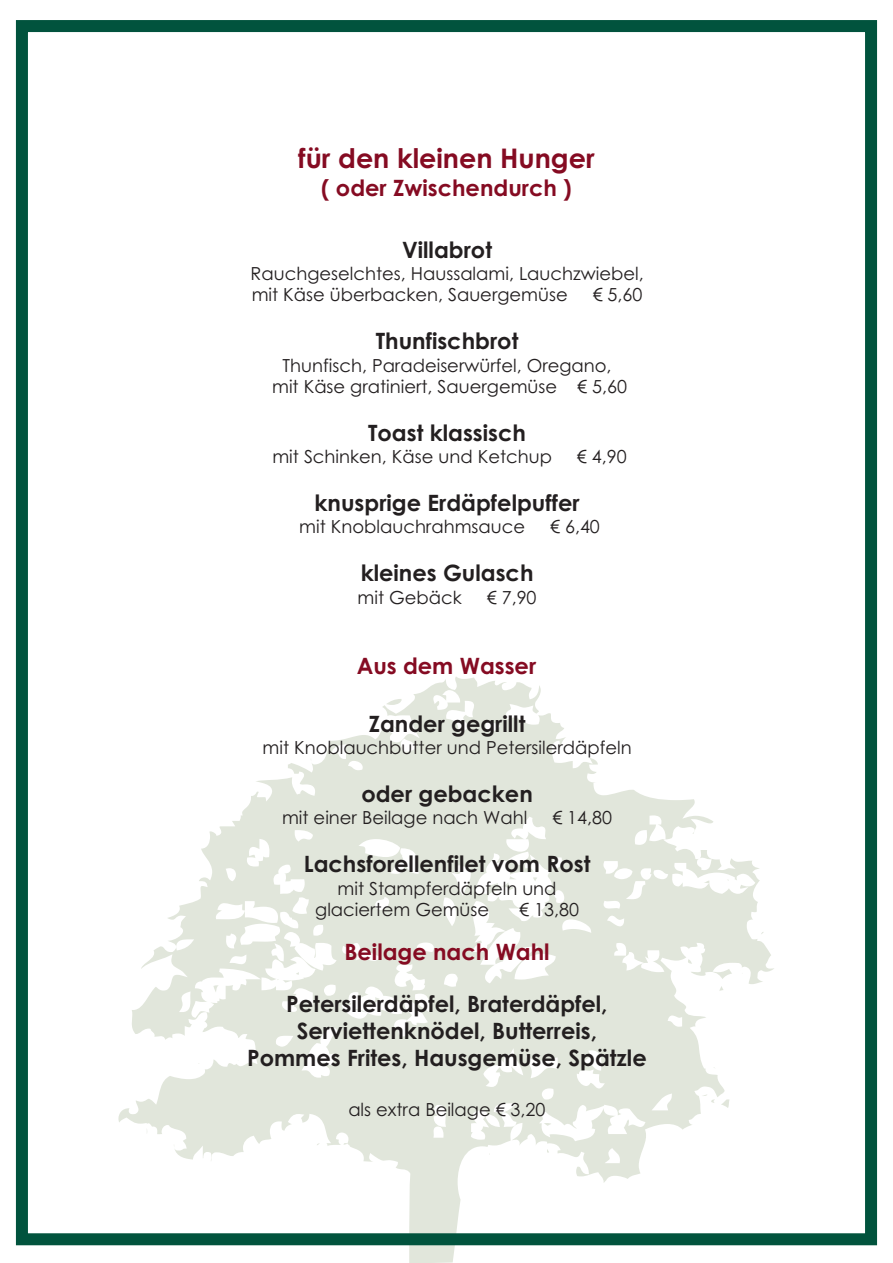
<style>
.page{position:relative;width:893px;height:1263px;background:#fff}
.page>*{position:absolute;margin:0;border:0;box-sizing:border-box;transform-origin:0 0}
.t1{font:700 27px "Century Gothic";color:#850b22}
.t2{font:700 22.5px/27.3px "Century Gothic";color:#231f20;text-align:center}
.t3{font:700 22.5px "Century Gothic";color:#850b22}
.t4{font:18px/21.5px "Century Gothic";color:#231f20}
</style>
<div class="page">
<svg style="left:118px;top:677px;width:656px;height:586px"></svg>
<div style="left:16px;top:20px;width:861px;height:1225px;border:12px solid #01533d"></div>
<h1 class="t1" style="left:298px;top:148px;width:298px">für den kleinen Hunger</h1>
<p class="t3" style="left:321px;top:180px;width:252px">( oder Zwischendurch )</p>
<p class="t2" style="left:402px;top:238px;width:91px">Villabrot</p>
<p class="t4" style="left:251px;top:264px;width:395px">Rauchgeselchtes, Haussalami, Lauchzwiebel, mit Käse überbacken, Sauergemüse</p>
<p class="t4" style="left:593px;top:286px;width:51px">€ 5,60</p>
<p class="t2" style="left:376px;top:329px;width:144px">Thunfischbrot</p>
<p class="t4" style="left:272px;top:356px;width:356px;text-align:center">Thunfisch, Paradeiserwürfel, Oregano, mit Käse gratiniert, Sauergemüse € 5,60</p>
<p class="t2" style="left:368px;top:421px;width:159px">Toast klassisch</p>
<p class="t4" style="left:272px;top:448px;width:281px">mit Schinken, Käse und Ketchup</p>
<p class="t4" style="left:577px;top:448px;width:51px">€ 4,90</p>
<p class="t2" style="left:315px;top:491px;width:267px">knusprige Erdäpfelpuffer</p>
<p class="t4" style="left:299px;top:518px;width:227px">mit Knoblauchrahmsauce</p>
<p class="t4" style="left:550px;top:518px;width:51px">€ 6,40</p>
<p class="t2" style="left:361px;top:561px;width:174px">kleines Gulasch</p>
<p class="t4" style="left:358px;top:588px;width:106px">mit Gebäck</p>
<p class="t4" style="left:487px;top:588px;width:51px">€ 7,90</p>
<p class="t3" style="left:357px;top:657px;width:181px">Aus dem Wasser</p>
<p class="t2" style="left:369px;top:712px;width:158px">Zander gegrillt</p>
<p class="t4" style="left:263px;top:739px;width:371px">mit Knoblauchbutter und Petersilerdäpfeln</p>
<p class="t2" style="left:361px;top:782px;width:173px">oder gebacken</p>
<p class="t4" style="left:282px;top:809px;width:247px">mit einer Beilage nach Wahl</p>
<p class="t4" style="left:552px;top:809px;width:61px">€ 14,80</p>
<p class="t2" style="left:304px;top:852px;width:288px">Lachsforellenfilet vom Rost</p>
<p class="t4" style="left:315px;top:879px;width:243px;text-indent:22px">mit Stampferdäpfeln und glaciertem Gemüse</p>
<p class="t4" style="left:519px;top:900px;width:61px">€ 13,80</p>
<p class="t3" style="left:344px;top:943px;width:207px">Beilage nach Wahl</p>
<p class="t2" style="left:247px;top:992px;width:401px">Petersilerdäpfel, Braterdäpfel,<br>Serviettenknödel, Butterreis,<br>Pommes Frites, Hausgemüse, Spätzle</p>
<p class="t4" style="left:348px;top:1100px;width:199px">als extra Beilage € 3,20</p>
</div>
